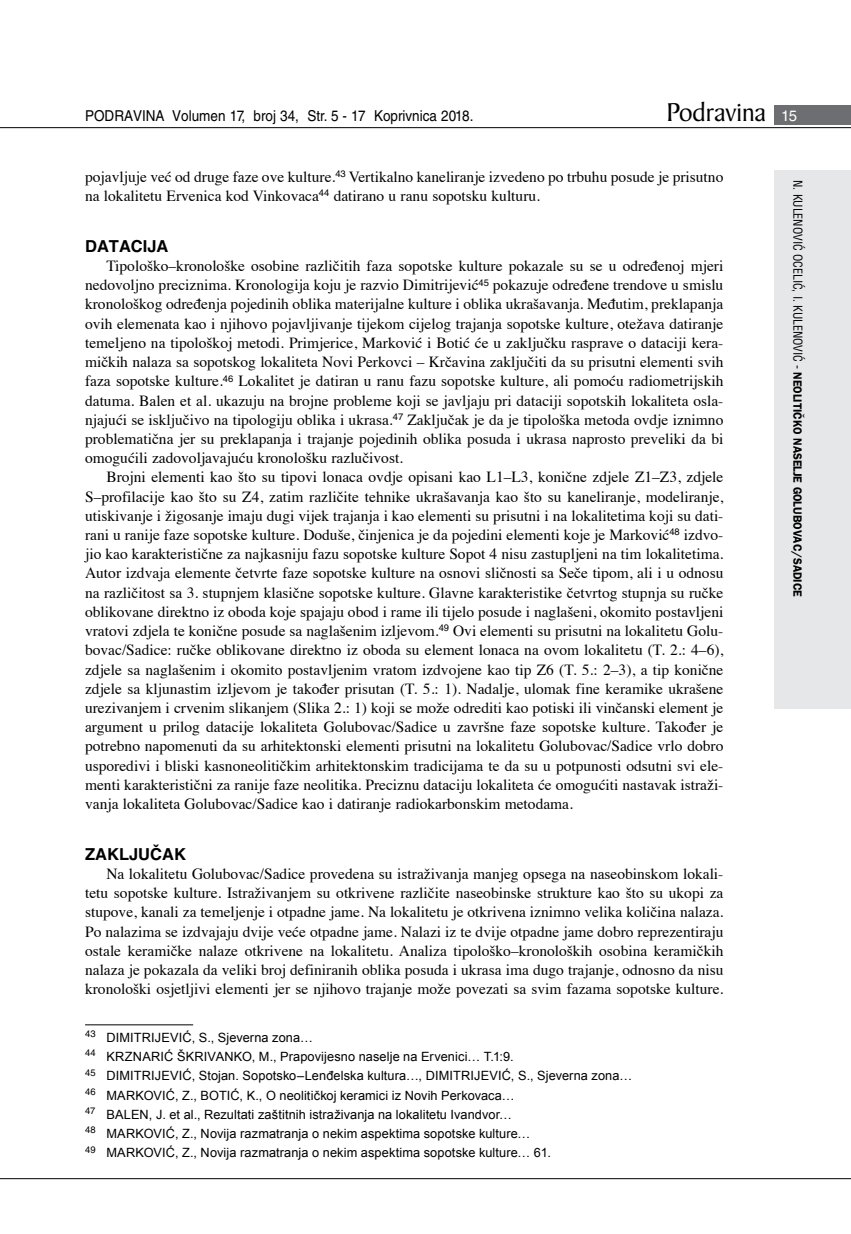
<style>
.page{position:relative;width:851px;height:1234px;background:#fff}
.page>*{position:absolute;margin:0;border:0;box-sizing:border-box;transform-origin:0 0}
.t1{font:27.6px "Baker Signet BT";color:#000}
.t2{font:700 16.5px "Helvetica LT Skin 29";color:#000}
.t3{font:15.45px/19.2px "Times";color:#000;text-align:justify}
.t4{font:15px "Helvetica LT Skin 29";color:#000;scale:.9 1}
.t5{font:12.75px/19.2px "Arial";letter-spacing:.01em;color:#000}
.t6{font:600 12px "ITC Franklin Gothic Skin 29";letter-spacing:-.005em;color:#000;scale:.95 1}
.s1{font-family:"Helvetica LT Skin 29";font-size:15px;color:#fff}
.s2{font-family:"Helvetica LT Skin 29";font-weight:400;font-stretch:condensed}
</style>
<div class="page">
<div style="left:774px;top:170px;width:76px;height:538px;background:#e6e7e8"></div>
<div style="left:774px;top:105px;width:76px;height:19px;background:#6d6e71"></div>
<hr style="left:0;top:127px;width:850px;height:1px;background:#000">
<hr style="left:0;top:1177px;width:850px;height:1px;background:#000">
<hr style="left:85px;top:1024px;width:108px;height:1px;background:#000">
<p class="t4" style="left:85px;top:107px;width:433px">PODRAVINA Volumen 17, broj 34, Str. 5 - 17 Koprivnica 2018.</p>
<h1 class="t1" style="left:666px;top:95px;width:132px">Podravina <span class="s1">15</span></h1>
<p class="t3" style="left:85px;top:166px;width:639px">pojavljuje već od druge faze ove kulture.<sup>43</sup> Vertikalno kaneliranje izvedeno po trbuhu posude je prisutno na lokalitetu Ervenica kod Vinkovaca<sup>44</sup> datirano u ranu sopotsku kulturu.</p>
<p class="t2" style="left:85px;top:236px;width:85px">DATACIJA</p>
<p class="t3" style="left:85px;top:255px;width:639px;text-indent:21px">Tipološko–kronološke osobine različitih faza sopotske kulture pokazale su se u određenoj mjeri nedovoljno preciznima. Kronologija koju je razvio Dimitrijević<sup>45</sup> pokazuje određene trendove u smislu kronološkog određenja pojedinih oblika materijalne kulture i oblika ukrašavanja. Međutim, preklapanja ovih elemenata kao i njihovo pojavljivanje tijekom cijelog trajanja sopotske kulture, otežava datiranje temeljeno na tipološkoj metodi. Primjerice, Marković i Botić će u zaključku rasprave o dataciji kera&shy;mičkih nalaza sa sopotskog lokaliteta Novi Perkovci – Krčavina zaključiti da su prisutni elementi svih faza sopotske kulture.<sup>46</sup> Lokalitet je datiran u ranu fazu sopotske kulture, ali pomoću radiometrijskih datuma. Balen et al. ukazuju na brojne probleme koji se javljaju pri dataciji sopotskih lokaliteta osla&shy;njajući se isključivo na tipologiju oblika i ukrasa.<sup>47</sup> Zaključak je da je tipološka metoda ovdje iznimno problematična jer su preklapanja i trajanje pojedinih oblika posuda i ukrasa naprosto preveliki da bi omogućili zadovoljavajuću kronološku razlučivost.</p>
<p class="t3" style="left:85px;top:466px;width:639px;text-indent:21px">Brojni elementi kao što su tipovi lonaca ovdje opisani kao L1–L3, konične zdjele Z1–Z3, zdjele S–profilacije kao što su Z4, zatim različite tehnike ukrašavanja kao što su kaneliranje, modeliranje, utiskivanje i žigosanje imaju dugi vijek trajanja i kao elementi su prisutni i na lokalitetima koji su dati&shy;rani u ranije faze sopotske kulture. Doduše, činjenica je da pojedini elementi koje je Marković<sup>48</sup> izdvo&shy;jio kao karakteristične za najkasniju fazu sopotske kulture Sopot 4 nisu zastupljeni na tim lokalitetima.<br>Autor izdvaja elemente četvrte faze sopotske kulture na osnovi sličnosti sa Seče tipom, ali i u odnosu na različitost sa 3. stupnjem klasične sopotske kulture. Glavne karakteristike četvrtog stupnja su ručke oblikovane direktno iz oboda koje spajaju obod i rame ili tijelo posude i naglašeni, okomito postavljeni vratovi zdjela te konične posude sa naglašenim izljevom.<sup>49</sup> Ovi elementi su prisutni na lokalitetu Golu&shy;bovac/Sadice: ručke oblikovane direktno iz oboda su element lonaca na ovom lokalitetu (T. 2.: 4–6), zdjele sa naglašenim i okomito postavljenim vratom izdvojene kao tip Z6 (T. 5.: 2–3), a tip konične zdjele sa kljunastim izljevom je također prisutan (T. 5.: 1). Nadalje, ulomak fine keramike ukrašene urezivanjem i crvenim slikanjem (Slika 2.: 1) koji se može odrediti kao potiski ili vinčanski element je argument u prilog datacije lokaliteta Golubovac/Sadice u završne faze sopotske kulture. Također je potrebno napomenuti da su arhitektonski elementi prisutni na lokalitetu Golubovac/Sadice vrlo dobro usporedivi i bliski kasnoneolitičkim arhitektonskim tradicijama te da su u potpunosti odsutni svi ele&shy;menti karakteristični za ranije faze neolitika. Preciznu dataciju lokaliteta će omogućiti nastavak istraži&shy;vanja lokaliteta Golubovac/Sadice kao i datiranje radiokarbonskim metodama.</p>
<p class="t2" style="left:85px;top:843px;width:102px">ZAKLJUČAK</p>
<p class="t3" style="left:85px;top:862px;width:639px;text-indent:21px">Na lokalitetu Golubovac/Sadice provedena su istraživanja manjeg opsega na naseobinskom lokali&shy;tetu sopotske kulture. Istraživanjem su otkrivene različite naseobinske strukture kao što su ukopi za stupove, kanali za temeljenje i otpadne jame. Na lokalitetu je otkrivena iznimno velika količina nalaza.<br>Po nalazima se izdvajaju dvije veće otpadne jame. Nalazi iz te dvije otpadne jame dobro reprezentiraju ostale keramičke nalaze otkrivene na lokalitetu. Analiza tipološko–kronoloških osobina keramičkih nalaza je pokazala da veliki broj definiranih oblika posuda i ukrasa ima dugo trajanje, odnosno da nisu kronološki osjetljivi elementi jer se njihovo trajanje može povezati sa svim fazama sopotske kulture.</p>
<p class="t5" style="left:85px;top:1027px;width:548px"><sup>43</sup> DIMITRIJEVIĆ, S., Sjeverna zona…<br><sup>44</sup> KRZNARIĆ ŠKRIVANKO, M., Prapovijesno naselje na Ervenici… T.1:9.<br><sup>45</sup> DIMITRIJEVIĆ, Stojan. Sopotsko–Lenđelska kultura…, DIMITRIJEVIĆ, S., Sjeverna zona… <sup>46</sup> MARKOVIĆ, Z., BOTIĆ, K., O neolitičkoj keramici iz Novih Perkovaca…<br><sup>47</sup> BALEN, J. et al., Rezultati zaštitnih istraživanja na lokalitetu Ivandvor…<br><sup>48</sup> MARKOVIĆ, Z., Novija razmatranja o nekim aspektima sopotske kulture…<br><sup>49</sup> MARKOVIĆ, Z., Novija razmatranja o nekim aspektima sopotske kulture… 61.</p>
<p class="t6" style="left:804px;top:180px;width:440px;rotate:90deg"><span class="s2">N. KULENOVIĆ OCELIĆ, I. KULENOVIĆ -</span> NEOLITIČKO NASELJE GOLUBOVAC/SADICE</p>
</div>
